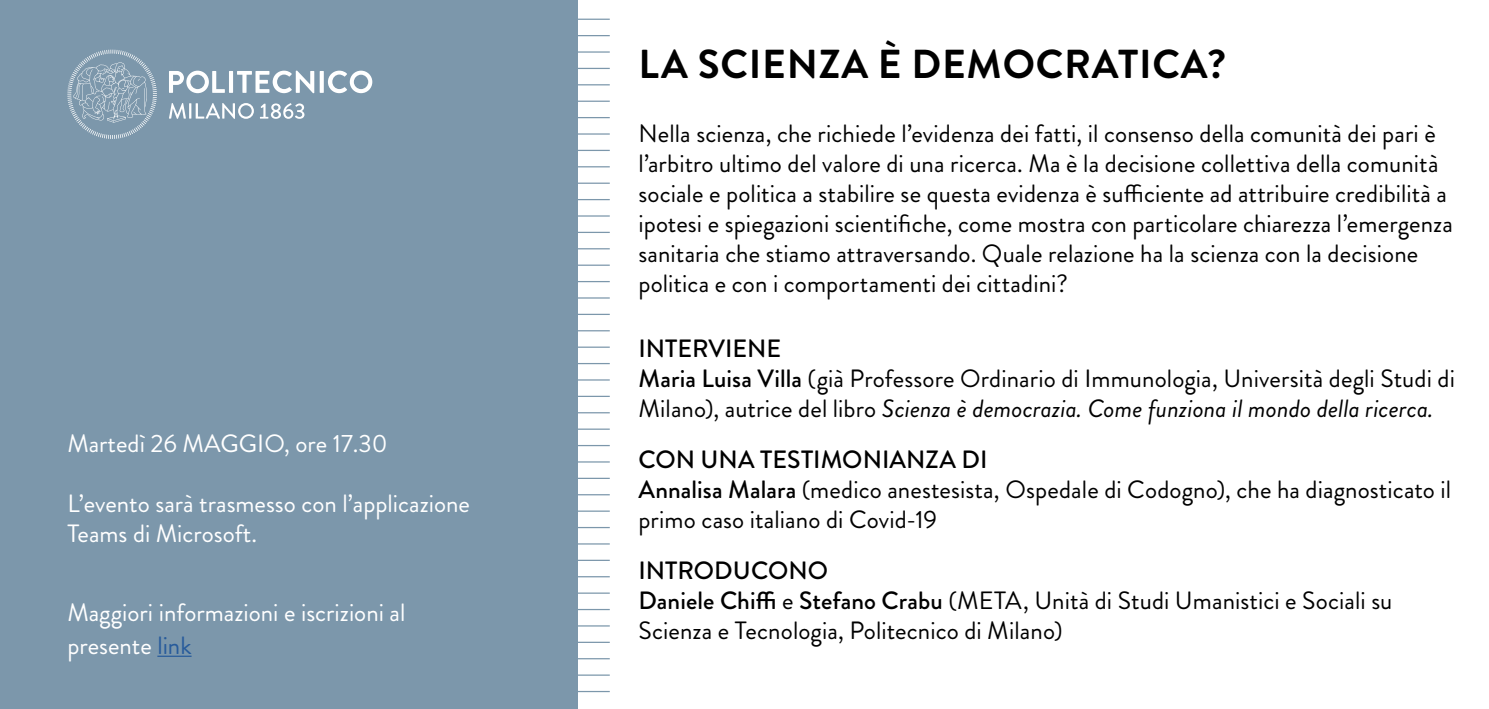
<style>
.page{position:relative;width:1489px;height:709px;background:#fff}
.page>*{position:absolute;margin:0;border:0;box-sizing:border-box;transform-origin:0 0}
.t1{font:700 40.25px "Brandon Grotesque";letter-spacing:.02em;color:#000}
.t2{font:25px/30px "Brandon Grotesque";letter-spacing:.005em;color:#000}
.t3{font:25px/30px "Brandon Grotesque";color:#fff}
.s1{color:#275b9b}
.s2{font-weight:500}
.s3{font-style:italic}
</style>
<div class="page">
<hr style="left:578px;top:84px;width:31px;height:1px;background:#7c97ab">
<hr style="left:578px;top:199px;width:31px;height:1px;background:#7c97ab">
<hr style="left:578px;top:248px;width:31px;height:1px;background:#7c97ab">
<hr style="left:578px;top:68px;width:31px;height:1px;background:#7c97ab">
<hr style="left:578px;top:183px;width:31px;height:1px;background:#7c97ab">
<hr style="left:578px;top:117px;width:31px;height:1px;background:#7c97ab">
<hr style="left:578px;top:232px;width:31px;height:1px;background:#7c97ab">
<hr style="left:578px;top:281px;width:31px;height:1px;background:#7c97ab">
<hr style="left:578px;top:101px;width:31px;height:1px;background:#7c97ab">
<hr style="left:578px;top:215px;width:31px;height:2px;background:#7c97ab">
<hr style="left:578px;top:264px;width:31px;height:2px;background:#7c97ab">
<hr style="left:578px;top:35px;width:31px;height:1px;background:#7c97ab">
<hr style="left:578px;top:150px;width:31px;height:1px;background:#7c97ab">
<hr style="left:578px;top:51px;width:31px;height:2px;background:#7c97ab">
<hr style="left:578px;top:166px;width:31px;height:1px;background:#7c97ab">
<hr style="left:578px;top:19px;width:31px;height:1px;background:#7c97ab">
<hr style="left:578px;top:133px;width:31px;height:2px;background:#7c97ab">
<hr style="left:578px;top:609px;width:31px;height:1px;background:#7c97ab">
<hr style="left:578px;top:510px;width:31px;height:2px;background:#7c97ab">
<hr style="left:578px;top:412px;width:31px;height:1px;background:#7c97ab">
<hr style="left:578px;top:674px;width:31px;height:1px;background:#7c97ab">
<hr style="left:578px;top:576px;width:31px;height:1px;background:#7c97ab">
<hr style="left:578px;top:478px;width:31px;height:1px;background:#7c97ab">
<hr style="left:578px;top:379px;width:31px;height:1px;background:#7c97ab">
<hr style="left:578px;top:641px;width:31px;height:2px;background:#7c97ab">
<hr style="left:578px;top:543px;width:31px;height:1px;background:#7c97ab">
<hr style="left:578px;top:445px;width:31px;height:1px;background:#7c97ab">
<hr style="left:578px;top:346px;width:31px;height:2px;background:#7c97ab">
<hr style="left:578px;top:691px;width:31px;height:1px;background:#7c97ab">
<hr style="left:578px;top:592px;width:31px;height:1px;background:#7c97ab">
<hr style="left:578px;top:494px;width:31px;height:1px;background:#7c97ab">
<hr style="left:578px;top:396px;width:31px;height:1px;background:#7c97ab">
<hr style="left:578px;top:658px;width:31px;height:1px;background:#7c97ab">
<hr style="left:578px;top:559px;width:31px;height:2px;background:#7c97ab">
<hr style="left:578px;top:461px;width:31px;height:1px;background:#7c97ab">
<hr style="left:578px;top:363px;width:31px;height:1px;background:#7c97ab">
<hr style="left:578px;top:625px;width:31px;height:1px;background:#7c97ab">
<hr style="left:578px;top:527px;width:31px;height:1px;background:#7c97ab">
<hr style="left:578px;top:428px;width:31px;height:2px;background:#7c97ab">
<hr style="left:578px;top:314px;width:31px;height:1px;background:#7c97ab">
<hr style="left:578px;top:330px;width:31px;height:1px;background:#7c97ab">
<hr style="left:578px;top:297px;width:31px;height:1px;background:#7c97ab">
<div style="left:0;top:0;width:578px;height:709px;background:#7c97ab"></div>
<hr style="left:157px;top:655px;width:34px;height:2px;background:#275b9b">
<svg style="left:169px;top:103px;width:135px;height:16px"></svg>
<svg style="left:169px;top:71px;width:203px;height:22px"></svg>
<svg style="left:67px;top:50px;width:90px;height:89px"></svg>
<p class="t3" style="left:67px;top:429px;width:322px">Martedì 26 MAGGIO, ore 17.30</p>
<p class="t3" style="left:67px;top:489px;width:404px">L’evento sarà trasmesso con l’applicazione<br>Teams di Microsoft.</p>
<p class="t3" style="left:67px;top:596px;width:339px;line-height:33px">Maggiori informazioni e iscrizioni al presente <span class="s1">link</span></p>
<h1 class="t1" style="left:638px;top:36px;width:589px">LA SCIENZA È DEMOCRATICA?</h1>
<p class="t2" style="left:638px;top:119px;width:816px">Nella scienza, che richiede l’evidenza dei fatti, il consenso della comunità dei pari è l’arbitro ultimo del valore di una ricerca. Ma è la decisione collettiva della comunità sociale e politica a stabilire se questa evidenza è sufficiente ad attribuire credibilità a ipotesi e spiegazioni scientifiche, come mostra con particolare chiarezza l’emergenza sanitaria che stiamo attraversando. Quale relazione ha la scienza con la decisione politica e con i comportamenti dei cittadini?</p>
<p class="t2" style="left:638px;top:333px;width:818px"><span class="s2">INTERVIENE<br>Maria Luisa Villa</span> (già Professore Ordinario di Immunologia, Università degli Studi di<br>Milano), autrice del libro <span class="s3">Scienza è democrazia. Come funziona il mondo della ricerca.</span></p>
<p class="t2" style="left:638px;top:444px;width:814px"><span class="s2">CON UNA TESTIMONIANZA DI<br>Annalisa Malara</span> (medico anestesista, Ospedale di Codogno), che ha diagnosticato il primo caso italiano di Covid-19</p>
<p class="t2" style="left:638px;top:555px;width:755px"><span class="s2">INTRODUCONO<br>Daniele Chiffi</span> e <span class="s2">Stefano Crabu</span> (META, Unità di Studi Umanistici e Sociali su<br>Scienza e Tecnologia, Politecnico di Milano)</p>
</div>
